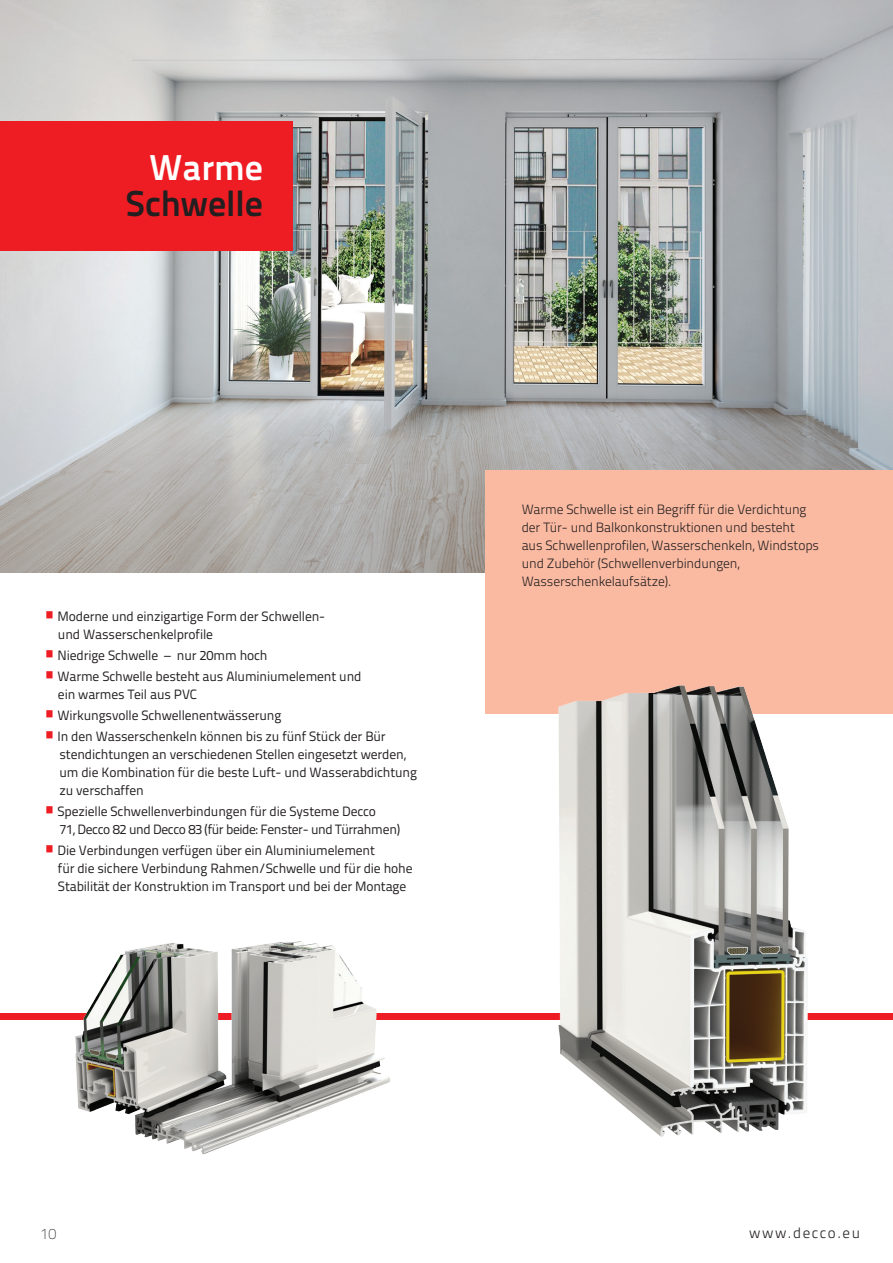
<style>
.page{position:relative;width:893px;height:1263px;background:#fff}
.page>*{position:absolute;margin:0;border:0;box-sizing:border-box;transform-origin:0 0}
.t1{font:700 36px "Titillium Text 22 L";color:#231f20}
.t2{font:700 36px "Titillium Text 22 L";color:#fff}
.t3{font:300 15px "Titillium Text 22 L";letter-spacing:.1em;color:#231f20}
.t4{font:100 15px "Titillium Text 22 L";color:#231f20}
.t5{font:13.5px/18px "Titillium Text 22 L";letter-spacing:-.01em;color:#231f20}
.t6{font:300 13.5px "Titillium Text 22 L";letter-spacing:-.01em;color:#231f20}
.s1{font-weight:700;font-size:25.5px;color:#ee1d23}
</style>
<div class="page">
<img style="left:0;top:0;width:893px;height:573px">
<div style="left:0;top:1013px;width:893px;height:6px;background:#ee1d23"></div>
<div style="left:485px;top:470px;width:408px;height:243px;background:#fab9a1"></div>
<div style="left:0;top:121px;width:293px;height:130px;background:#ee1d23"></div>
<img style="left:74px;top:941px;width:318px;height:214px">
<img style="left:519px;top:685px;width:317px;height:452px">
<p class="t2" style="left:149px;top:140px;width:116px">Warme</p>
<p class="t1" style="left:126px;top:176px;width:139px">Schwelle</p>
<p class="t5" style="left:43px;top:606px;width:284px"><span class="s1">•</span>Moderne und einzigartige Form der Schwellen-</p>
<p class="t5" style="left:58px;top:624px;width:157px">und Wasserschenkelprofile</p>
<p class="t5" style="left:43px;top:645px;width:226px"><span class="s1">•</span>Niedrige Schwelle – nur 20mm hoch</p>
<p class="t5" style="left:43px;top:666px;width:320px"><span class="s1">•</span>Warme Schwelle besteht aus Aluminiumelement und</p>
<p class="t5" style="left:58px;top:684px;width:141px">ein warmes Teil aus PVC</p>
<p class="t5" style="left:43px;top:705px;width:240px"><span class="s1">•</span>Wirkungsvolle Schwellenentwässerung</p>
<p class="t5" style="left:59px;top:726px;width:359px;text-indent:-16px"><span class="s1">•</span>In den Wasserschenkeln können bis zu fünf Stück der Bür stendichtungen an verschiedenen Stellen eingesetzt werden, um die Kombination für die beste Luft- und Wasserabdichtung zu verschaffen</p>
<p class="t5" style="left:59px;top:801px;width:342px;text-indent:-16px"><span class="s1">•</span>Spezielle Schwellenverbindungen für die Systeme Decco<br>71, Decco 82 und Decco 83 (für beide: Fenster- und Türrahmen)</p>
<p class="t5" style="left:43px;top:840px;width:334px"><span class="s1">•</span>Die Verbindungen verfügen über ein Aluminiumelement</p>
<p class="t5" style="left:58px;top:858px;width:356px">für die sichere Verbindung Rahmen/Schwelle und für die hohe<br>Stabilität der Konstruktion im Transport und bei der Montage</p>
<p class="t6" style="left:522px;top:499px;width:286px">Warme Schwelle ist ein Begriff für die Verdichtung</p>
<p class="t6" style="left:522px;top:517px;width:275px">der Tür- und Balkonkonstruktionen und besteht</p>
<p class="t6" style="left:522px;top:535px;width:299px">aus Schwellenprofilen, Wasserschenkeln, Windstops</p>
<p class="t6" style="left:522px;top:553px;width:219px">und Zubehör (Schwellenverbindungen,</p>
<p class="t6" style="left:522px;top:571px;width:151px">Wasserschenkelaufsätze).</p>
<p class="t4" style="left:40px;top:1223px;width:17px">10</p>
<p class="t3" style="left:749px;top:1222px;width:112px">www.decco.eu</p>
</div>
